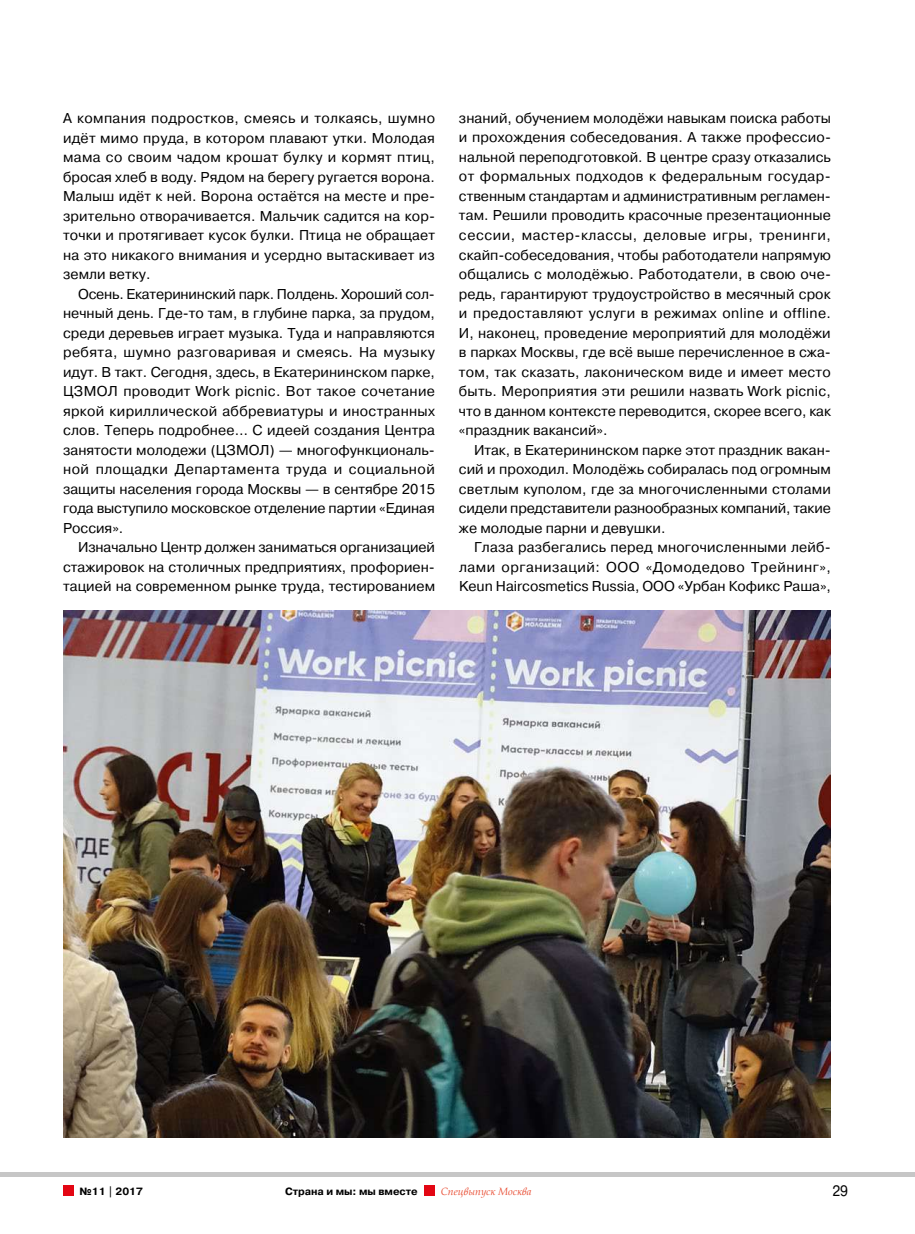
<style>
.page{position:relative;width:915px;height:1234px;background:#fff}
.page>*{position:absolute;margin:0;border:0;box-sizing:border-box;transform-origin:0 0}
.t1{font:15px "Pragmatica";color:#000;scale:.9 1}
.t2{font:14.25px/19.5px "Pragmatica";color:#000;text-align:justify}
.t3{font:700 10.5px "Pragmatica C";color:#000}
.t4{font:italic 10.5px "Book Antiqua";color:#e94f35}
</style>
<div class="page">
<img style="left:63px;top:611px;width:767px;height:526px">
<div style="left:423px;top:1185px;width:11px;height:10px;background:#e30613"></div>
<div style="left:63px;top:1185px;width:11px;height:10px;background:#e30613"></div>
<div style="left:0;top:1171px;width:914px;height:5px;background:#c6c6c6"></div>
<p class="t2" style="left:63px;top:109px;width:373px">А компания подростков, смеясь и толкаясь, шумно идёт мимо пруда, в котором плавают утки. Молодая мама со своим чадом крошат булку и кормят птиц, бросая хлеб в воду. Рядом на берегу ругается ворона.<br>Малыш идёт к ней. Ворона остаётся на месте и пре&shy;зрительно отворачивается. Мальчик садится на кор&shy;точки и протягивает кусок булки. Птица не обращает на это никакого внимания и усердно вытаскивает из земли ветку.</p>
<p class="t2" style="left:63px;top:284px;width:373px;text-indent:15px">Осень. Екатерининский парк. Полдень. Хороший сол&shy;нечный день. Где-то там, в глубине парка, за прудом, среди деревьев играет музыка. Туда и направляются ребята, шумно разговаривая и смеясь. На музыку идут. В такт. Сегодня, здесь, в Екатерининском парке, ЦЗМОЛ проводит Work picnic. Вот такое сочетание яркой кириллической аббревиатуры и иностранных слов. Теперь подробнее… С идеей создания Центра занятости молодежи (ЦЗМОЛ) — многофункциональ&shy;ной площадки Департамента труда и социальной защиты населения города Москвы — в сентябре 2015 года выступило московское отделение партии «Единая Россия».</p>
<p class="t2" style="left:63px;top:538px;width:373px;text-indent:15px">Изначально Центр должен заниматься организацией стажировок на столичных предприятиях, профориен&shy;тацией на современном рынке труда, тестированием</p>
<p class="t2" style="left:459px;top:109px;width:373px">знаний, обучением молодёжи навыкам поиска работы и прохождения собеседования. А также профессио&shy;нальной переподготовкой. В центре сразу отказались от формальных подходов к федеральным государ&shy;ственным стандартам и административным регламен&shy;там. Решили проводить красочные презентационные сессии, мастер-классы, деловые игры, тренинги, скайп-собеседования, чтобы работодатели напрямую общались с молодёжью. Работодатели, в свою оче&shy;редь, гарантируют трудоустройство в месячный срок и предоставляют услуги в режимах online и offline.<br>И , наконец, проведение мероприятий для молодёжи в парках Москвы, где всё выше перечисленное в сжа&shy;том, так сказать, лаконическом виде и имеет место быть. Мероприятия эти решили назвать Work picnic, что в данном контексте переводится, скорее всего, как «праздник вакансий».</p>
<p class="t2" style="left:459px;top:440px;width:373px;text-indent:15px">Итак, в Екатерининском парке этот праздник вакан&shy;сий и проходил. Молодёжь собиралась под огромным светлым куполом, где за многочисленными столами сидели представители разнообразных компаний, такие же молодые парни и девушки.</p>
<p class="t2" style="left:459px;top:537px;width:373px;text-align:left;text-indent:15px">Глаза разбегались перед многочисленными лейб&shy;лами организаций: ООО «Домодедово Трейнинг»,<br>Keun Haircosmetics Russia, ООО «Урбан Кофикс Раша»,</p>
<p class="t3" style="left:80px;top:1185px;width:65px">№11 | 2017</p>
<p class="t3" style="left:285px;top:1185px;width:134px">Страна и мы: мы вместе</p>
<p class="t4" style="left:441px;top:1183px;width:92px">Спецвыпуск Москва</p>
<p class="t1" style="left:832px;top:1181px;width:19px">29</p>
</div>
